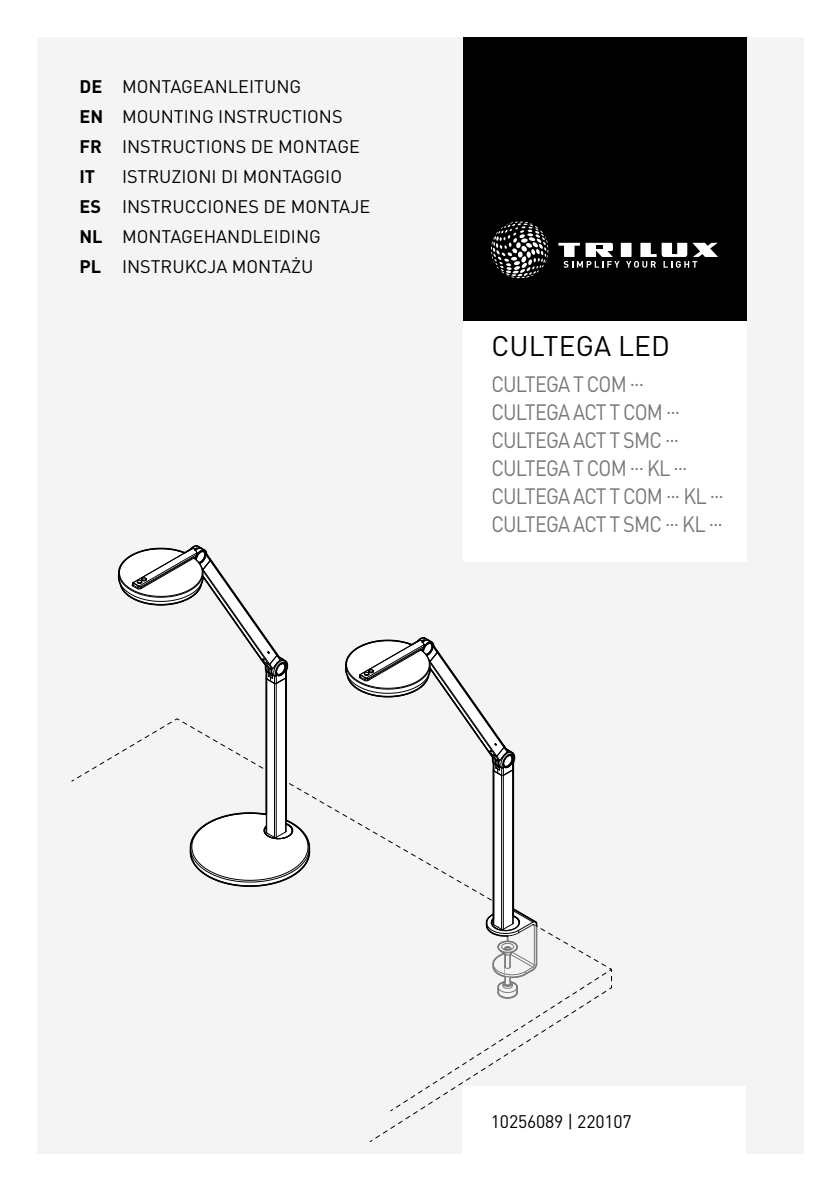
<style>
.page{position:relative;width:840px;height:1191px;background:#fff}
.page>*{position:absolute;margin:0;border:0;box-sizing:border-box;transform-origin:0 0}
.t1{font:28px "DIN Pro";letter-spacing:.005em;color:#000}
.t2{font:22px/28px "DIN Pro";letter-spacing:-.04em;color:#787878;scale:.9 1}
.t3{font:18px/30px "DIN Pro";color:#000}
.s1{font-weight:700}
</style>
<div class="page">
<div style="left:37px;top:38px;width:766px;height:1116px;background:#f4f4f4"></div>
<div style="left:462px;top:37px;width:284px;height:284px;background:#000"></div>
<svg style="left:491px;top:221px;width:57px;height:57px"></svg>
<svg style="left:558px;top:243px;width:159px;height:25px"></svg>
<div style="left:462px;top:321px;width:284px;height:240px;background:#fff"></div>
<svg style="left:71px;top:754px;width:46px;height:28px"></svg>
<svg style="left:117px;top:574px;width:194px;height:313px"></svg>
<hr style="left:276px;top:683px;width:1px;height:154px;background:#000">
<hr style="left:274px;top:683px;width:1px;height:154px;background:#000">
<hr style="left:285px;top:678px;width:1px;height:154px;background:#000">
<hr style="left:266px;top:678px;width:1px;height:154px;background:#000">
<hr style="left:286px;top:677px;width:1px;height:154px;background:#000">
<svg style="left:190px;top:812px;width:120px;height:74px"></svg>
<svg style="left:118px;top:545px;width:170px;height:139px"></svg>
<svg style="left:344px;top:753px;width:172px;height:148px"></svg>
<hr style="left:502px;top:775px;width:1px;height:154px;background:#000">
<hr style="left:501px;top:775px;width:1px;height:154px;background:#000">
<hr style="left:493px;top:770px;width:1px;height:154px;background:#000">
<hr style="left:512px;top:769px;width:1px;height:154px;background:#000">
<svg style="left:369px;top:901px;width:243px;height:241px"></svg>
<svg style="left:345px;top:637px;width:169px;height:139px"></svg>
<div style="left:462px;top:1086px;width:284px;height:68px;background:#fff"></div>
<p class="t3" style="left:79px;top:70px;width:282px"><span class="s1">DE</span> MONTAGEANLEITUNG<br><span class="s1">EN</span> MOUNTING INSTRUCTIONS<br><span class="s1">FR</span> INSTRUCTIONS DE MONTAGE<br><span class="s1">IT</span></p>
<p class="t3" style="left:79px;top:160px;width:292px;text-indent:43px">ISTRUZIONI DI MONTAGGIO<br><span class="s1">ES</span> INSTRUCCIONES DE MONTAJE<br><span class="s1">NL</span> MONTAGEHANDLEIDING<br><span class="s1">PL</span> INSTRUKCJA MONTAŻU</p>
<h1 class="t1" style="left:491px;top:324px;width:180px">CULTEGA LED</h1>
<p class="t2" style="left:491px;top:369px;width:260px">CULTEGA T COM ...<br>CULTEGA ACT T COM ...<br>CULTEGA ACT T SMC ...<br>CULTEGA T COM ... KL ...<br>CULTEGA ACT T COM ... KL ...<br>CULTEGA ACT T SMC ... KL ...</p>
<p class="t3" style="left:490px;top:1105px;width:142px">10256089 | 220107</p>
</div>
